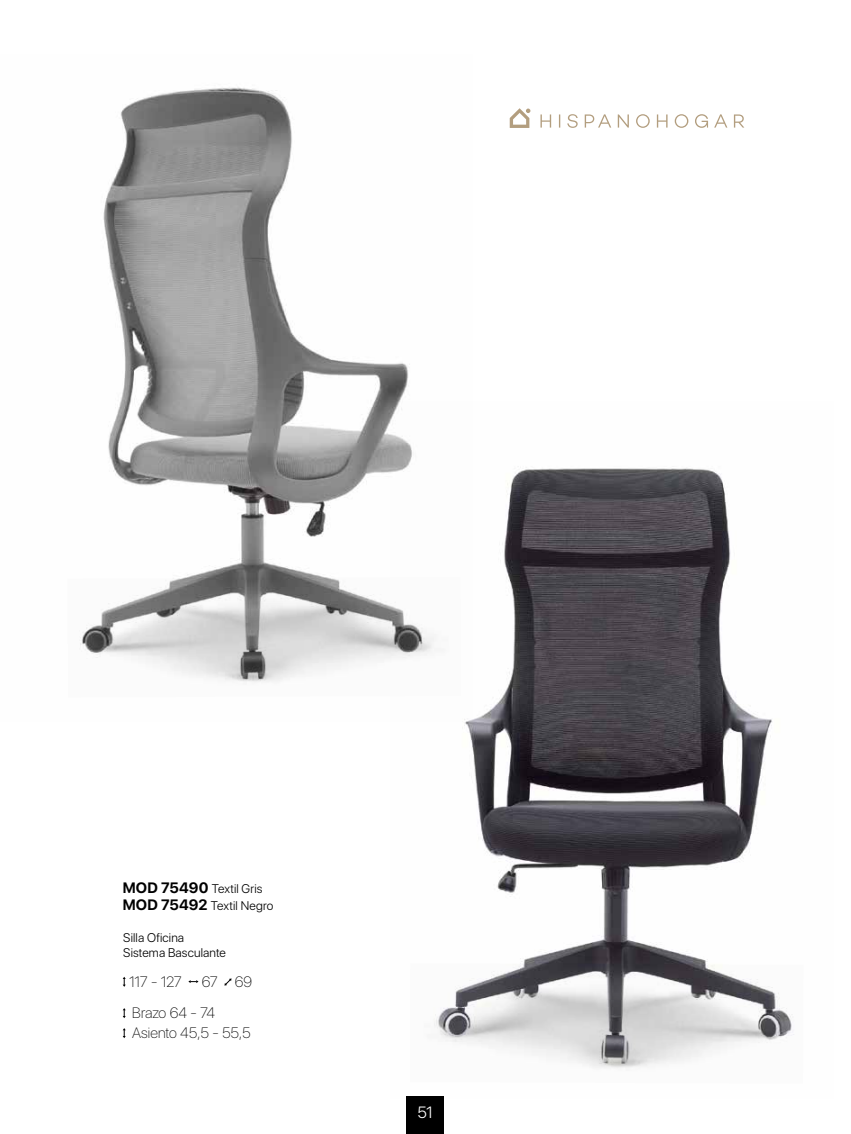
<style>
.page{position:relative;width:851px;height:1134px;background:#fff}
.page>*{position:absolute;margin:0;border:0;box-sizing:border-box;transform-origin:0 0}
.t1{font:300 16.25px "SF Pro Display";color:#fff}
.t2{font:100 15px/20px "SF Pro Display";letter-spacing:-.005em;color:#000}
.t3{font:300 12.5px/17.5px "SF Pro Display";letter-spacing:.01em;color:#000}
.s1{font-weight:700;font-size:15px}
</style>
<div class="page">
<img style="left:434px;top:468px;width:360px;height:600px">
<div style="left:406px;top:1096px;width:38px;height:38px;background:#000"></div>
<img style="left:80px;top:87px;width:393px;height:634px">
<svg style="left:540px;top:114px;width:204px;height:14px"></svg>
<svg style="left:509px;top:108px;width:21px;height:20px"></svg>
<svg style="left:123px;top:977px;width:3px;height:10px"></svg>
<svg style="left:188px;top:980px;width:10px;height:3px"></svg>
<svg style="left:224px;top:978px;width:7px;height:7px"></svg>
<svg style="left:123px;top:1008px;width:3px;height:10px"></svg>
<svg style="left:123px;top:1028px;width:3px;height:10px"></svg>
<p class="t3" style="left:123px;top:880px;width:152px"><span class="s1">MOD 75490</span> Textil Gris<br><span class="s1">MOD 75492</span> Textil Negro</p>
<p class="t3" style="left:123px;top:930px;width:104px;line-height:15px">Silla Oficina<br>Sistema Basculante</p>
<p class="t2" style="left:129px;top:972px;width:54px">117 - 127</p>
<p class="t2" style="left:202px;top:972px;width:52px">67 69</p>
<p class="t2" style="left:132px;top:1003px;width:120px">Brazo 64 - 74<br>Asiento 45,5 - 55,5</p>
<h1 class="t1" style="left:417px;top:1101px;width:17px">51</h1>
</div>
